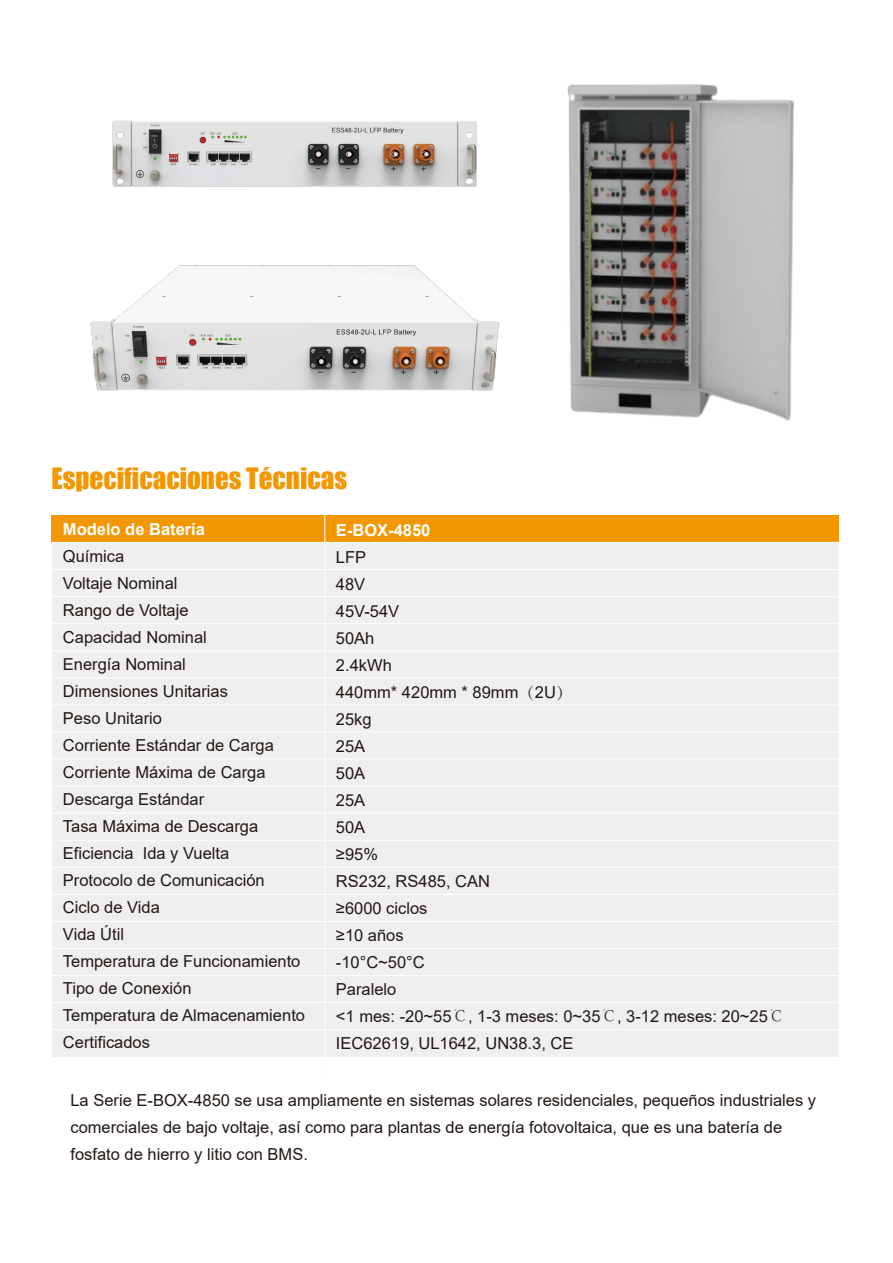
<style>
.page{position:relative;width:893px;height:1263px;background:#fff}
.page>*{position:absolute;margin:0;border:0;box-sizing:border-box;transform-origin:0 0}
.t1{font:27px "Impact";color:#f39700}
.t2{font:16.5px/27px "Arial";color:#221815}
.t3{font:700 16.5px "Arial";color:#fff}
.s1{font-family:"Adobe Song Std";font-weight:300}
</style>
<div class="page">
<div style="left:52px;top:515px;width:787px;height:29px;background:#f39700"></div>
<div style="left:51px;top:542px;width:788px;height:516px;background:#efefef;border:1px solid #fff"></div>
<hr style="left:52px;top:1029px;width:787px;height:1px;background:#fff">
<hr style="left:52px;top:1002px;width:787px;height:1px;background:#fff">
<hr style="left:52px;top:975px;width:787px;height:1px;background:#fff">
<hr style="left:52px;top:948px;width:787px;height:1px;background:#fff">
<hr style="left:52px;top:921px;width:787px;height:1px;background:#fff">
<hr style="left:52px;top:894px;width:787px;height:1px;background:#fff">
<hr style="left:52px;top:867px;width:787px;height:1px;background:#fff">
<hr style="left:52px;top:840px;width:787px;height:1px;background:#fff">
<hr style="left:52px;top:813px;width:787px;height:1px;background:#fff">
<hr style="left:52px;top:786px;width:787px;height:1px;background:#fff">
<hr style="left:52px;top:759px;width:787px;height:1px;background:#fff">
<hr style="left:52px;top:731px;width:787px;height:1px;background:#fff">
<hr style="left:52px;top:704px;width:787px;height:1px;background:#fff">
<hr style="left:52px;top:677px;width:787px;height:1px;background:#fff">
<hr style="left:52px;top:650px;width:787px;height:1px;background:#fff">
<hr style="left:52px;top:623px;width:787px;height:1px;background:#fff">
<hr style="left:52px;top:596px;width:787px;height:1px;background:#fff">
<hr style="left:52px;top:569px;width:787px;height:1px;background:#fff">
<hr style="left:52px;top:542px;width:787px;height:1px;background:#fff">
<hr style="left:324px;top:515px;width:1px;height:569px;background:#fff">
<img style="left:567px;top:84px;width:227px;height:337px">
<img style="left:112px;top:120px;width:365px;height:67px">
<img style="left:90px;top:265px;width:409px;height:126px">
<h1 class="t1" style="left:52px;top:457px;width:297px">Especificaciones Técnicas</h1>
<p class="t3" style="left:63px;top:518px;width:144px">Modelo de Batería</p>
<p class="t2" style="left:63px;top:543px;width:244px">Química<br>Voltaje Nominal<br>Rango de Voltaje<br>Capacidad Nominal<br>Energía Nominal<br>Dimensiones Unitarias<br>Peso Unitario<br>Corriente Estándar de Carga<br>Corriente Máxima de Carga<br>Descarga Estándar<br>Tasa Máxima de Descarga<br>Eficiencia Ida y Vuelta<br>Protocolo de Comunicación<br>Ciclo de Vida<br>Vida Útil<br>Temperatura de Funcionamiento<br>Tipo de Conexión<br>Temperatura de Almacenamiento<br>Certificados</p>
<p class="t3" style="left:336px;top:518px;width:96px">E-BOX-4850</p>
<p class="t2" style="left:336px;top:543px;width:450px">LFP<br>48V<br>45V-54V<br>50Ah<br>2.4kWh<br>440mm* 420mm * 89mm<span class="s1">（</span>2U<span class="s1">）<br></span>25kg<br>25A<br>50A<br>25A<br>50A<br>≥95%<br>RS232, RS485, CAN<br>≥6000 ciclos<br>≥10 años<br>-10°C~50°C<br>Paralelo<br>&lt;1 mes: -20~55<span class="s1">℃</span>, 1-3 meses: 0~35<span class="s1">℃</span>, 3-12 meses: 20~25<span class="s1">℃<br></span>IEC62619, UL1642, UN38.3, CE</p>
<p class="t2" style="left:70px;top:1086px;width:747px">La Serie E-BOX-4850 se usa ampliamente en sistemas solares residenciales, pequeños industriales y comerciales de bajo voltaje, así como para plantas de energía fotovoltaica, que es una batería de fosfato de hierro y litio con BMS.</p>
</div>
